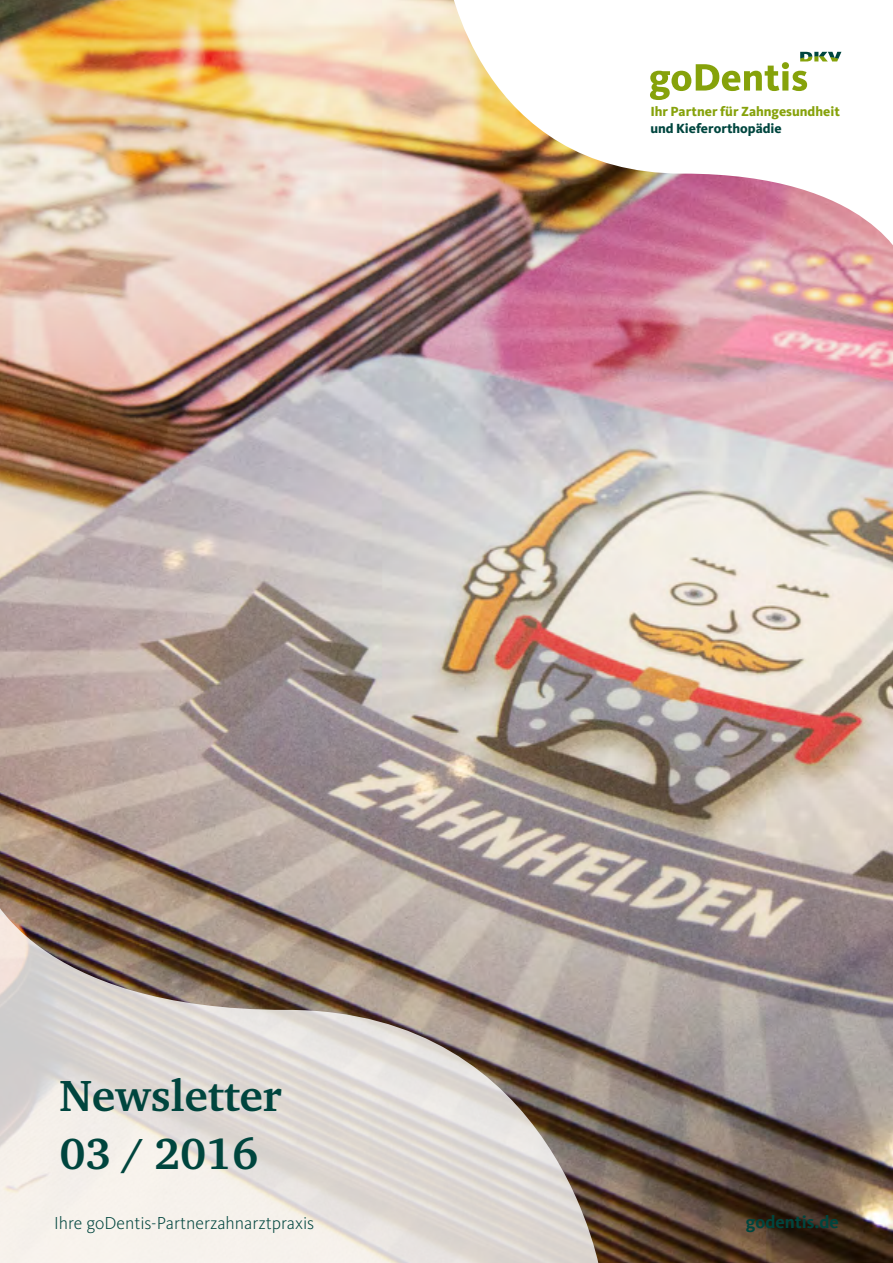
<style>
.page{position:relative;width:893px;height:1263px;background:#fff}
.page>*{position:absolute;margin:0;border:0;box-sizing:border-box;transform-origin:0 0}
.t1{font:700 44.7px/57.9px "Charter ITC Std";color:#00453e}
.t2{font:300 18px "Kievit OT";color:#00453e}
.t3{font:700 18px "Kievit";color:#00453e}
.t4{font:800 13.8px "Kievit";color:#86a20b}
.t5{font:800 13.8px "Kievit";color:#00463f}
</style>
<div class="page">
<img style="left:0;top:0;width:893px;height:1263px">
<img style="left:448px;top:0;width:445px;height:266px">
<svg style="left:0;top:886px;width:601px;height:377px;background:#c6bcb5"></svg>
<div style="left:634px;top:36px;width:224px;height:67px;background:#fff"></div>
<svg style="left:650px;top:52px;width:191px;height:48px"></svg>
<p class="t4" style="left:650px;top:103px;width:191px">Ihr Partner für Zahngesundheit</p>
<p class="t5" style="left:650px;top:120px;width:133px">und Kieferorthopädie</p>
<h1 class="t1" style="left:60px;top:1066px;width:224px">Newsletter<br>03 / 2016</h1>
<p class="t2" style="left:54px;top:1213px;width:262px">Ihre goDentis-Partnerzahnarztpraxis</p>
<p class="t3" style="left:746px;top:1211px;width:95px">godentis.de</p>
</div>
